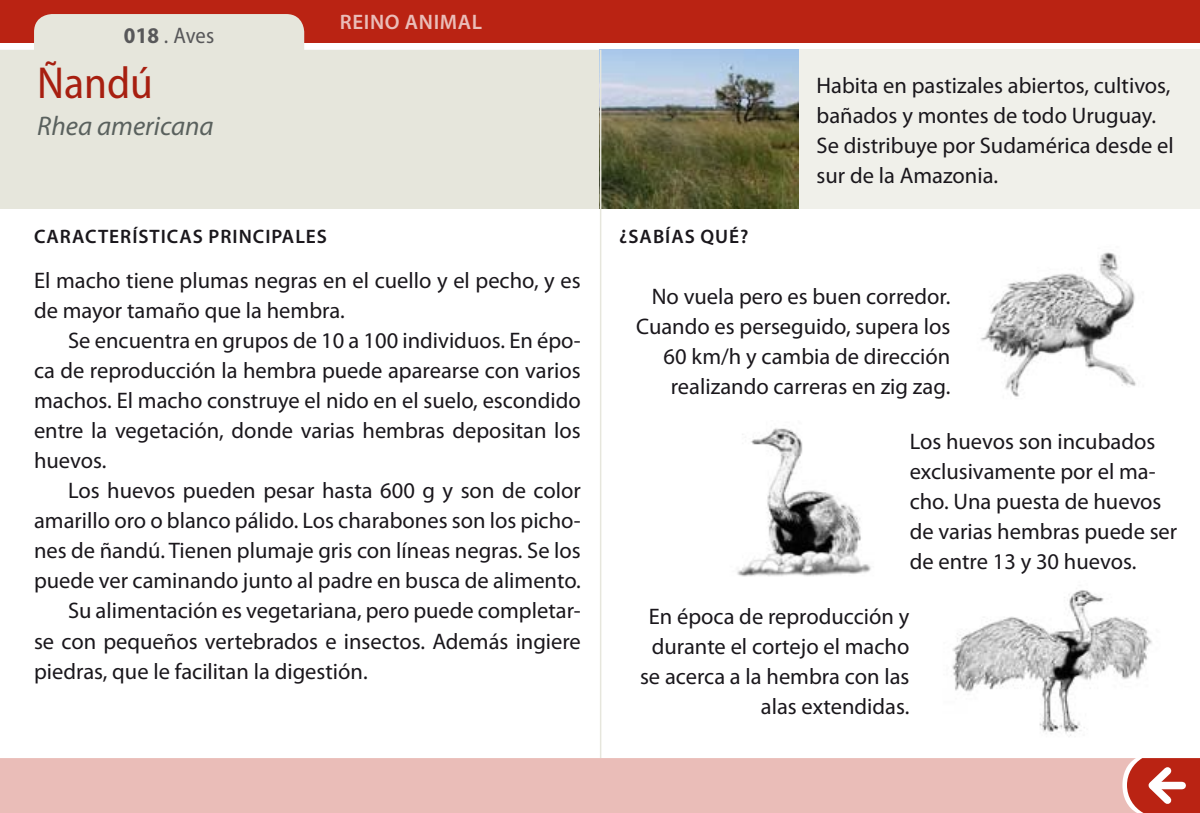
<style>
.page{position:relative;width:1200px;height:813px;background:#fff}
.page>*{position:absolute;margin:0;border:0;box-sizing:border-box;transform-origin:0 0}
.t1{font:semi-condensed 45px "Myriad Pro";color:#ba2313}
.t2{font:italic 27px "Myriad Pro";color:#646c6e}
.TEXTO_2{font:22.5px/30px "Myriad Pro";color:#1a171c;text-align:justify}
.TEXTO_1{font:22.5px/30px "Myriad Pro";color:#1a171c}
.GLOSARIO_DEFINICIÓN{font:22.5px/30px "Myriad Pro";color:#1a171c}
.t3{font:semi-condensed 22.5px "Myriad Pro";color:#58585a}
.t4{font:600 21px "Myriad Pro";letter-spacing:.03em;color:#eabdb8}
.t5{font:600 19.5px "Myriad Pro";letter-spacing:.05em;color:#1a171c}
.s1{font-weight:700}
</style>
<div class="page">
<div style="left:0;top:0;width:1199px;height:43px;background:#ba2313"></div>
<svg style="left:0;top:14px;width:1199px;height:195px;fill:#e6e6dc"></svg>
<img style="left:980px;top:252px;width:156px;height:145px">
<img style="left:952px;top:590px;width:200px;height:146px">
<img style="left:737px;top:428px;width:134px;height:149px">
<img style="left:601px;top:50px;width:198px;height:159px">
<div style="left:799px;top:50px;width:400px;height:159px;background:#f0f0ea"></div>
<hr style="left:599px;top:50px;width:2px;height:707px;background:#e6e6dc">
<div style="left:0;top:757px;width:1126px;height:55px;background:#eabdb8"></div>
<svg style="left:1126px;top:758px;width:73px;height:54px"></svg>
<p class="t3" style="left:124px;top:21px;width:92px"><span class="s1">018</span> . Aves</p>
<h1 class="t1" style="left:37px;top:56px;width:117px">Ñandú</h1>
<p class="t2" style="left:37px;top:109px;width:178px">Rhea americana</p>
<p class="t4" style="left:340px;top:9px;width:144px">REINO ANIMAL</p>
<p class="t5" style="left:34px;top:224px;width:294px">CARACTERÍSTICAS PRINCIPALES</p>
<p class="t5" style="left:619px;top:224px;width:131px">¿SABÍAS QUÉ?</p>
<p class="GLOSARIO_DEFINICIÓN" style="left:816px;top:70px;width:358px">Habita en pastizales abiertos, cultivos, bañados y montes de todo Uruguay.<br>Se distribuye por Sudamérica desde el sur de la Amazonia.</p>
<p class="TEXTO_1" style="left:34px;top:265px;width:548px">El macho tiene plumas negras en el cuello y el pecho, y es de mayor tamaño que la hembra.</p>
<p class="TEXTO_2" style="left:34px;top:325px;width:548px;text-indent:34px">Se encuentra en grupos de 10 a 100 individuos. En épo&shy;ca de reproducción la hembra puede aparearse con varios machos. El macho construye el nido en el suelo, escondido entre la vegetación, donde varias hembras depositan los huevos.</p>
<p class="TEXTO_2" style="left:34px;top:475px;width:548px;text-indent:34px">Los huevos pueden pesar hasta 600 g y son de color amarillo oro o blanco pálido. Los charabones son los picho&shy;nes de ñandú. Tienen plumaje gris con líneas negras. Se los puede ver caminando junto al padre en busca de alimento.</p>
<p class="TEXTO_2" style="left:34px;top:595px;width:548px;text-indent:34px">Su alimentación es vegetariana, pero puede completar&shy;se con pequeños vertebrados e insectos. Además ingiere piedras, que le facilitan la digestión.</p>
<p class="TEXTO_1" style="left:636px;top:281px;width:315px;text-align:right">No vuela pero es buen corredor.<br>Cuando es perseguido, supera los<br>60 km/h y cambia de dirección realizando carreras en zig zag.</p>
<p class="TEXTO_1" style="left:909px;top:426px;width:269px">Los huevos son incubados exclusivamente por el ma&shy;cho. Una puesta de huevos de varias hembras puede ser de entre 13 y 30 huevos.</p>
<p class="TEXTO_1" style="left:640px;top:601px;width:271px;text-align:right">En época de reproducción y durante el cortejo el macho se acerca a la hembra con las alas extendidas.</p>
</div>
